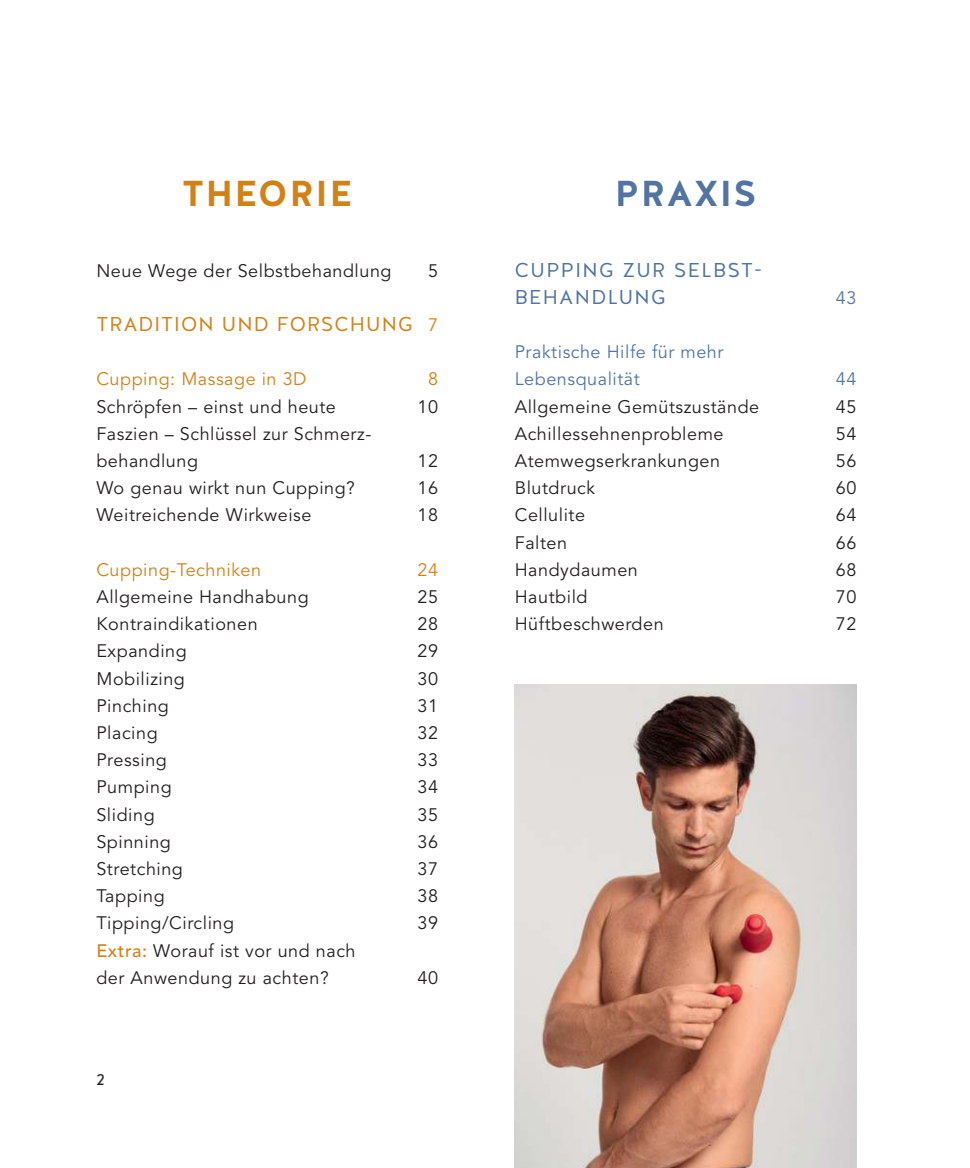
<style>
.page{position:relative;width:970px;height:1168px;background:#fff}
.page>*{position:absolute;margin:0;border:0;box-sizing:border-box;transform-origin:0 0}
.t1{font:600 36px "Halis GR";letter-spacing:.045em;color:#d28117}
.t2{font:600 36px "Halis GR";letter-spacing:.05em;color:#5174a3}
.t3{font:20px/27.2px "Halis GR";letter-spacing:.07em;color:#5174a3}
.t4{font:20px "Halis GR";letter-spacing:.055em;color:#d28117}
.t5{font:18px/27.2px "Avenir LT Std";letter-spacing:.03em;color:#221f1f}
.t6{font:18px/27.2px "Avenir LT Std";letter-spacing:.03em;color:#5174a3}
.t7{font:18px "Avenir LT Std";letter-spacing:.03em;color:#d28117}
.t8{font:16px "Halis GR";color:#221f1f}
.s1{font-family:"Avenir LT Std";font-size:18px}
.s2{font-weight:500;color:#d28117}
</style>
<div class="page">
<img style="left:514px;top:685px;width:342px;height:483px">
<h1 class="t1" style="left:182px;top:173px;width:172px">THEORIE</h1>
<p class="t5" style="left:96px;top:258px;width:297px">Neue Wege der Selbstbehandlung</p>
<p class="t5" style="left:428px;top:258px;width:12px">5</p>
<p class="t4" style="left:96px;top:313px;width:343px">TRADITION UND FORSCHUNG <span class="s1">7</span></p>
<p class="t7" style="left:96px;top:370px;width:212px">Cupping: Massage in 3D</p>
<p class="t7" style="left:428px;top:370px;width:12px">8</p>
<p class="t5" style="left:96px;top:394px;width:241px">Schröpfen – einst und heute</p>
<p class="t5" style="left:417px;top:394px;width:22px">10</p>
<p class="t5" style="left:96px;top:421px;width:276px">Faszien – Schlüssel zur Schmerz&shy;behandlung</p>
<p class="t5" style="left:417px;top:448px;width:22px">12</p>
<p class="t5" style="left:96px;top:475px;width:260px">Wo genau wirkt nun Cupping?</p>
<p class="t5" style="left:417px;top:475px;width:22px">16</p>
<p class="t5" style="left:96px;top:503px;width:216px">Weitreichende Wirkweise</p>
<p class="t5" style="left:417px;top:503px;width:22px">18</p>
<p class="t7" style="left:96px;top:560px;width:166px">Cupping-Techniken</p>
<p class="t7" style="left:417px;top:560px;width:22px">24</p>
<p class="t5" style="left:96px;top:584px;width:214px">Allgemeine Handhabung</p>
<p class="t5" style="left:417px;top:584px;width:22px">25</p>
<p class="t5" style="left:96px;top:611px;width:163px">Kontraindikationen</p>
<p class="t5" style="left:417px;top:611px;width:22px">28</p>
<p class="t5" style="left:96px;top:639px;width:92px">Expanding</p>
<p class="t5" style="left:417px;top:639px;width:22px">29</p>
<p class="t5" style="left:96px;top:666px;width:90px">Mobilizing</p>
<p class="t5" style="left:417px;top:666px;width:22px">30</p>
<p class="t5" style="left:96px;top:693px;width:74px">Pinching</p>
<p class="t5" style="left:417px;top:693px;width:22px">31</p>
<p class="t5" style="left:96px;top:720px;width:63px">Placing</p>
<p class="t5" style="left:417px;top:720px;width:22px">32</p>
<p class="t5" style="left:96px;top:747px;width:72px">Pressing</p>
<p class="t5" style="left:417px;top:747px;width:22px">33</p>
<p class="t5" style="left:96px;top:775px;width:77px">Pumping</p>
<p class="t5" style="left:417px;top:775px;width:22px">34</p>
<p class="t5" style="left:96px;top:802px;width:60px">Sliding</p>
<p class="t5" style="left:417px;top:802px;width:22px">35</p>
<p class="t5" style="left:96px;top:829px;width:76px">Spinning</p>
<p class="t5" style="left:417px;top:829px;width:22px">36</p>
<p class="t5" style="left:96px;top:856px;width:88px">Stretching</p>
<p class="t5" style="left:417px;top:856px;width:22px">37</p>
<p class="t5" style="left:96px;top:883px;width:70px">Tapping</p>
<p class="t5" style="left:417px;top:883px;width:22px">38</p>
<p class="t5" style="left:96px;top:910px;width:139px">Tipping/Circling</p>
<p class="t5" style="left:417px;top:910px;width:22px">39</p>
<p class="t5" style="left:96px;top:938px;width:261px"><span class="s2">Extra:</span> Worauf ist vor und nach der Anwendung zu achten?</p>
<p class="t5" style="left:417px;top:965px;width:22px">40</p>
<p class="t8" style="left:96px;top:1072px;width:10px">2</p>
<h1 class="t2" style="left:614px;top:173px;width:143px">PRAXIS</h1>
<p class="t3" style="left:514px;top:256px;width:249px">CUPPING ZUR SELBST-<br>BEHANDLUNG</p>
<p class="t6" style="left:514px;top:339px;width:210px">Praktische Hilfe für mehr<br>Lebensqualität</p>
<p class="t6" style="left:836px;top:285px;width:22px">43</p>
<p class="t6" style="left:836px;top:367px;width:22px">44</p>
<p class="t5" style="left:514px;top:394px;width:246px">Allgemeine Gemütszustände</p>
<p class="t5" style="left:836px;top:394px;width:22px">45</p>
<p class="t5" style="left:514px;top:421px;width:210px">Achillessehnenprobleme</p>
<p class="t5" style="left:836px;top:421px;width:22px">54</p>
<p class="t5" style="left:514px;top:448px;width:207px">Atemwegserkrankungen</p>
<p class="t5" style="left:836px;top:448px;width:22px">56</p>
<p class="t5" style="left:514px;top:475px;width:82px">Blutdruck</p>
<p class="t5" style="left:836px;top:475px;width:22px">60</p>
<p class="t5" style="left:514px;top:503px;width:72px">Cellulite</p>
<p class="t5" style="left:836px;top:503px;width:22px">64</p>
<p class="t5" style="left:514px;top:530px;width:54px">Falten</p>
<p class="t5" style="left:836px;top:530px;width:22px">66</p>
<p class="t5" style="left:514px;top:557px;width:125px">Handydaumen</p>
<p class="t5" style="left:836px;top:557px;width:22px">68</p>
<p class="t5" style="left:514px;top:584px;width:74px">Hautbild</p>
<p class="t5" style="left:836px;top:584px;width:22px">70</p>
<p class="t5" style="left:514px;top:611px;width:150px">Hüftbeschwerden</p>
<p class="t5" style="left:836px;top:611px;width:22px">72</p>
</div>
